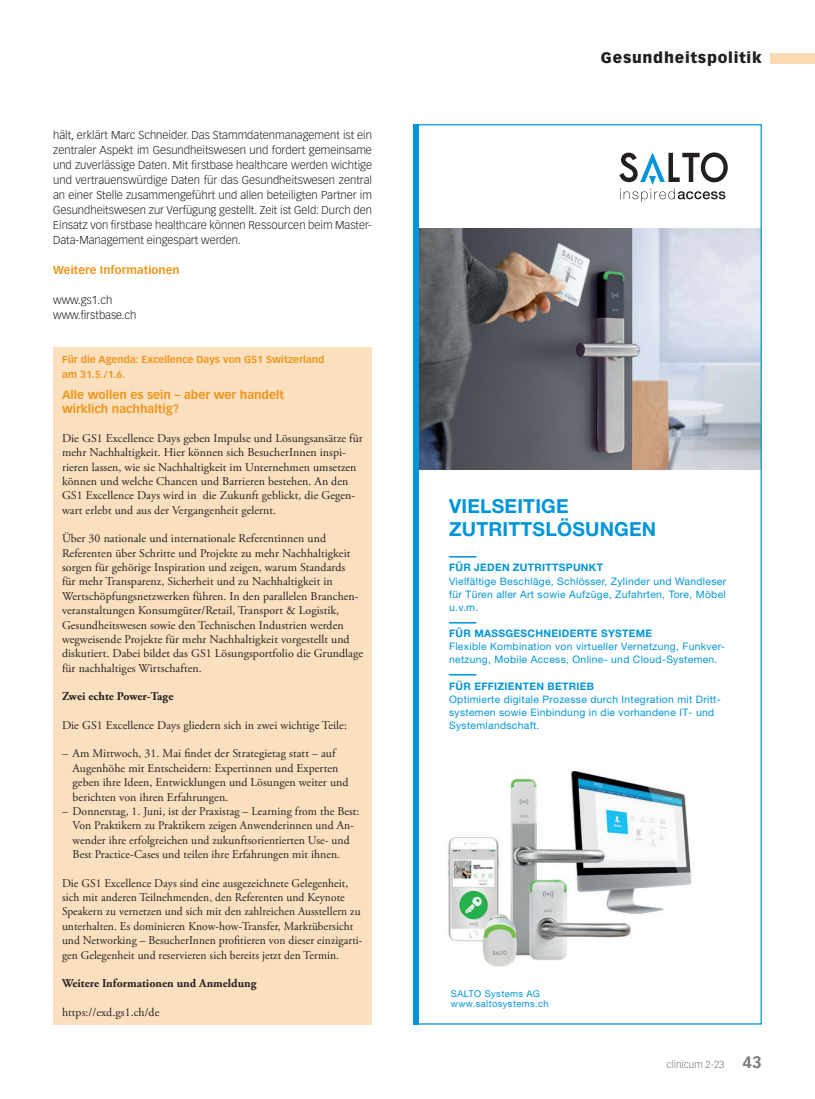
<style>
.page{position:relative;width:815px;height:1099px;background:#fff}
.page>*{position:absolute;margin:0;border:0;box-sizing:border-box;transform-origin:0 0}
.t1{font:700 19.38px/23.1px "Helvetica Neue";letter-spacing:.01em;color:#0095d9}
.t2{font:18.75px "Helvetica Neue";color:#0095d9}
.t3{font:900 15px "Vectora LT Std";letter-spacing:.05em;color:#231f20}
.Kastentext{font:11.88px/14.4px "Adobe Garamond Pro";letter-spacing:.005em;color:#231f20}
.Kastentext-2{font:700 11.88px "Adobe Garamond Pro";letter-spacing:.005em;color:#231f20}
.Kastentitel_GM{font:700 11.88px/14.2px "Vectora LT Std";color:#ee961c}
.Lauftext{font:300 11.25px/15px "Vectora LT Std";color:#231f20;text-align:justify}
.ZT_GP{font:700 11.25px "Vectora LT Std";letter-spacing:.005em;color:#ee961c}
.t4{font:10.25px/13.1px "Helvetica Neue";letter-spacing:.03em;color:#0095d9}
.Kastentitel_GM-2{font:700 10px/14.2px "Vectora LT Std";color:#ee961c}
.t5{font:300 10px "Vectora LT Std";color:#76787b}
.t6{font:9.38px/10.6px "Helvetica Neue";letter-spacing:.04em;color:#0095d9}
.s1{font-weight:700}
.s2{font-weight:700;font-size:16.25px}
</style>
<div class="page">
<div style="left:770px;top:53px;width:45px;height:10px;background:#fbdbb3"></div>
<img style="left:419px;top:229px;width:341px;height:241px">
<img style="left:448px;top:771px;width:244px;height:196px">
<div style="left:414px;top:124px;width:5px;height:900px;background:#0095d9"></div>
<svg style="left:619px;top:152px;width:109px;height:50px"></svg>
<div style="left:53px;top:347px;width:319px;height:677px;background:#fbe0bf"></div>
<p class="Lauftext" style="left:53px;top:128px;width:320px">hält, erklärt Marc Schneider. Das Stammdatenmanagement ist ein zentraler Aspekt im Gesundheitswesen und fordert gemeinsame und zuverlässige Daten. Mit firstbase healthcare werden wichtige und vertrauenswürdige Daten für das Gesundheitswesen zentral an einer Stelle zusammengeführt und allen beteiligten Partner im Gesundheitswesen zur Verfügung gestellt. Zeit ist Geld: Durch den Einsatz von firstbase healthcare können Ressourcen beim Master-Data-Management eingespart werden.</p>
<p class="ZT_GP" style="left:53px;top:263px;width:128px">Weitere Informationen</p>
<p class="Lauftext" style="left:53px;top:293px;width:61px">www.gs1.ch</p>
<p class="Lauftext" style="left:53px;top:308px;width:85px">www.firstbase.ch</p>
<p class="Kastentitel_GM-2" style="left:62px;top:353px;width:264px">Für die Agenda: Excellence Days von GS1 Switzerland am 31.5./1.6.</p>
<p class="Kastentitel_GM" style="left:62px;top:387px;width:224px">Alle wollen es sein – aber wer handelt wirklich nachhaltig?</p>
<p class="Kastentext" style="left:62px;top:431px;width:302px">Die GS1 Excellence Days geben Impulse und Lösungsansätze für mehr Nachhaltigkeit. Hier können sich BesucherInnen inspi&shy;rieren lassen, wie sie Nachhaltigkeit im Unternehmen umsetzen können und welche Chancen und Barrieren bestehen. An den GS1 Excellence Days wird in die Zukunft geblickt, die Gegen&shy;wart erlebt und aus der Vergangenheit gelernt.</p>
<p class="Kastentext" style="left:62px;top:532px;width:303px">Über 30 nationale und internationale Referentinnen und Referenten über Schritte und Projekte zu mehr Nachhaltigkeit sorgen für gehörige Inspiration und zeigen, warum Standards<br>für mehr Transparenz, Sicherheit und zu Nachhaltigkeit in Wertschöpfungsnetzwerken führen. In den parallelen Branchen&shy;veranstaltungen Konsumgüter/Retail, Transport &amp; Logistik, Gesundheitswesen sowie den Technischen Industrien werden wegweisende Projekte für mehr Nachhaltigkeit vorgestellt und diskutiert. Dabei bildet das GS1 Lösungsportfolio die Grundlage für nachhaltiges Wirtschaften.</p>
<p class="Kastentext-2" style="left:62px;top:689px;width:113px">Zwei echte Power-Tage</p>
<p class="Kastentext" style="left:62px;top:718px;width:286px">Die GS1 Excellence Days gliedern sich in zwei wichtige Teile:</p>
<p class="Kastentext" style="left:73px;top:747px;width:277px;text-indent:-11px">– Am Mittwoch, 31. Mai findet der Strategietag statt – auf Augenhöhe mit Entscheidern: Expertinnen und Experten geben ihre Ideen, Entwicklungen und Lösungen weiter und berichten von ihren Erfahrungen.</p>
<p class="Kastentext" style="left:73px;top:804px;width:288px;text-indent:-11px">– Donnerstag, 1. Juni, ist der Praxistag – Learning from the Best:<br>Von Praktikern zu Praktikern zeigen Anwenderinnen und An&shy;wender ihre erfolgreichen und zukunftsorientierten Use- und Best Practice-Cases und teilen ihre Erfahrungen mit ihnen.</p>
<p class="Kastentext" style="left:62px;top:876px;width:302px">Die GS1 Excellence Days sind eine ausgezeichnete Gelegenheit, sich mit anderen Teilnehmenden, den Referenten und Keynote Speakern zu vernetzen und sich mit den zahlreichen Ausstellern zu unterhalten. Es dominieren Know-how-Transfer, Marktübersicht und Networking – BesucherInnen profitieren von dieser einzigarti&shy;gen Gelegenheit und reservieren sich bereits jetzt den Termin.</p>
<p class="Kastentext-2" style="left:62px;top:976px;width:196px">Weitere Informationen und Anmeldung</p>
<p class="Kastentext" style="left:62px;top:1005px;width:99px">https://exd.gs1.ch/de</p>
<p class="t3" style="left:601px;top:49px;width:162px">Gesundheitspolitik</p>
<p class="t1" style="left:449px;top:494px;width:209px">VIELSEITIGE<br>ZUTRITTSLÖSUNGEN</p>
<p class="t2" style="left:449px;top:544px;width:29px">–––</p>
<p class="t4" style="left:449px;top:561px;width:278px"><span class="s1">FÜR JEDEN ZUTRITTSPUNKT<br></span>Vielfältige Beschläge, Schlösser, Zylinder und Wandleser für Türen aller Art sowie Aufzüge, Zufahrten, Tore, Möbel u.v.m.</p>
<p class="t2" style="left:449px;top:610px;width:29px">–––</p>
<p class="t4" style="left:449px;top:626px;width:277px"><span class="s1">FÜR MASSGESCHNEIDERTE SYSTEME<br></span>Flexible Kombination von virtueller Vernetzung, Funkver&shy;netzung, Mobile Access, Online- und Cloud-Systemen.</p>
<p class="t2" style="left:449px;top:662px;width:29px">–––</p>
<p class="t4" style="left:449px;top:679px;width:273px"><span class="s1">FÜR EFFIZIENTEN BETRIEB<br></span>Optimierte digitale Prozesse durch Integration mit Dritt&shy;systemen sowie Einbindung in die vorhandene IT- und Systemlandschaft.</p>
<p class="t6" style="left:451px;top:987px;width:99px">SALTO Systems AG www.saltosystems.ch</p>
<p class="t5" style="left:667px;top:1058px;width:97px">clinicum 2-23 <span class="s2">43</span></p>
</div>
